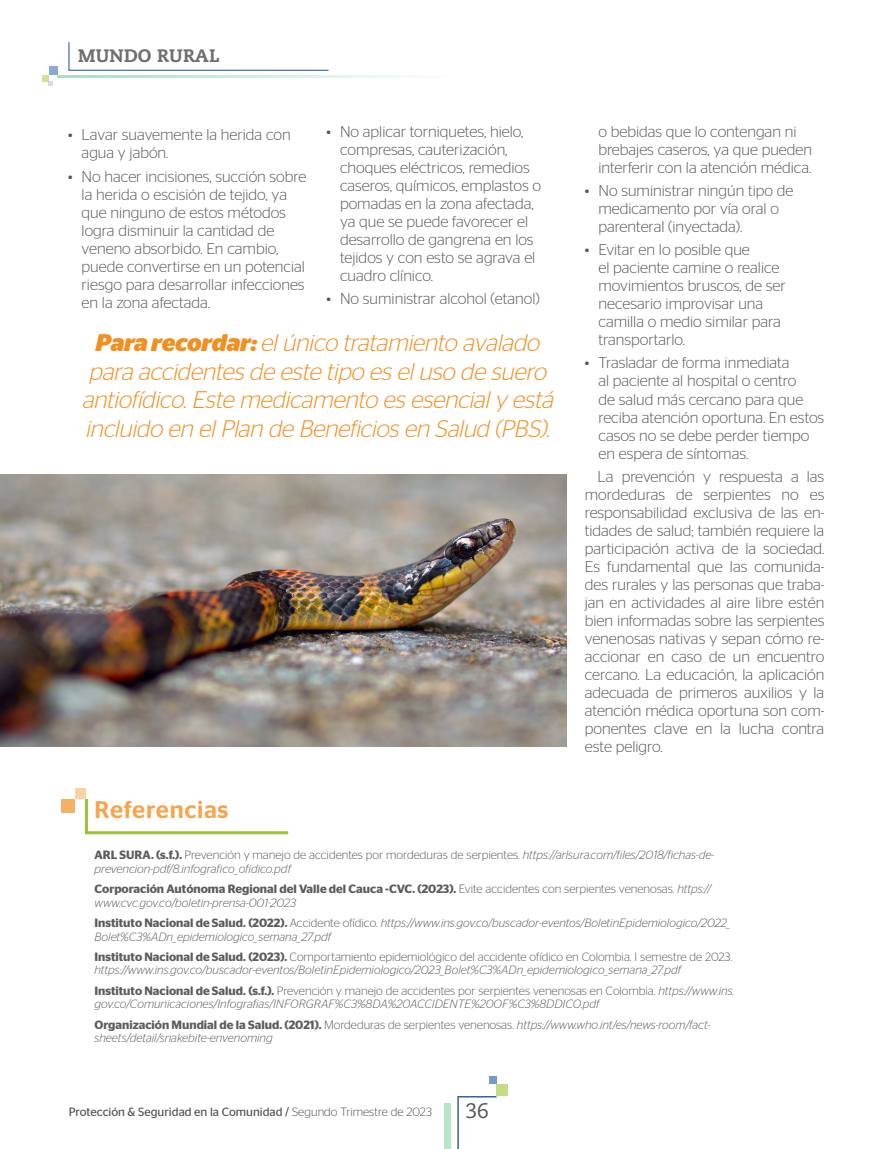
<style>
.page{position:relative;width:893px;height:1149px;background:#fff}
.page>*{position:absolute;margin:0;border:0;box-sizing:border-box;transform-origin:0 0}
.t1{font:italic 300 24px/28.5px "Stag Sans";color:#f28f21;text-align:center}
.t2{font:500 24px "Stag Sans";letter-spacing:.03em;color:#f5a54e}
.t3{font:21px "Caecilia LT Std";color:#575756}
.t4{font:800 18px "Caecilia LT Std";letter-spacing:.01em;color:#706f6f}
.t5{font:300 15.6px/18px "Stag Sans";color:#575756}
.t6{font:italic 300 12px/13.5px "Stag Sans";color:#5c5c5b}
.t7{font:600 12px/13.5px "Stag Sans";color:#5c5c5b}
.t8{font:12px "Stag Sans";color:#525251}
.s1{font-weight:700}
.s2{font-weight:600;font-style:normal}
.s3{font-style:normal}
.s4{font-weight:300}
.s5{font-weight:300;font-style:italic}
</style>
<div class="page">
<svg style="left:457px;top:1095px;width:41px;height:53px"></svg>
<div style="left:444px;top:1102px;width:7px;height:46px;background:#b9e3ca"></div>
<div style="left:496px;top:1083px;width:12px;height:12px;background:#c4dc84"></div>
<div style="left:489px;top:1076px;width:7px;height:7px;background:#739cc3"></div>
<hr style="left:57px;top:75px;width:397px;height:2px;background:#4db978">
<div style="left:49px;top:67px;width:8px;height:8px;background:#88abcc"></div>
<svg style="left:43px;top:75px;width:10px;height:10px"></svg>
<svg style="left:68px;top:42px;width:261px;height:29px"></svg>
<svg style="left:83px;top:798px;width:206px;height:37px"></svg>
<div style="left:61px;top:798px;width:14px;height:14px;background:#f6b064"></div>
<div style="left:75px;top:788px;width:11px;height:10px;background:#fad2a6"></div>
<img style="left:0;top:474px;width:567px;height:272px">
<p class="t4" style="left:78px;top:44px;width:143px">MUNDO RURAL</p>
<p class="t5" style="left:82px;top:126px;width:211px;text-indent:-14px">• Lavar suavemente la herida con agua y jabón.</p>
<p class="t5" style="left:82px;top:167px;width:226px;text-indent:-14px">• No hacer incisiones, succión sobre la herida o escisión de tejido, ya que ninguno de estos métodos logra disminuir la cantidad de veneno absorbido. En cambio, puede convertirse en un potencial riesgo para desarrollar infecciones en la zona afectada.</p>
<p class="t5" style="left:340px;top:122px;width:203px;text-indent:-14px">• No aplicar torniquetes, hielo, compresas, cauterización, choques eléctricos, remedios caseros, químicos, emplastos o pomadas en la zona afectada, ya que se puede favorecer el desarrollo de gangrena en los tejidos y con esto se agrava el cuadro clínico.</p>
<p class="t5" style="left:326px;top:289px;width:215px">• No suministrar alcohol (etanol)</p>
<h1 class="t1" style="left:82px;top:328px;width:478px"><span class="s1">Para re cordar:</span> elúnico tratamiento avalado para accidentesde este tipo eseluso de suero antiofídico.Este medicamento esesencialy está incluido en elPlan de Beneficiosen Salud (PBS).</h1>
<p class="t5" style="left:598px;top:122px;width:215px">o bebidas que lo contengan ni brebajes caseros, ya que pueden interferir con la atención médica.</p>
<p class="t5" style="left:598px;top:181px;width:196px;text-indent:-14px">• No suministrar ningún tipo de medicamento por vía oral o parenteral (inyectada).</p>
<p class="t5" style="left:598px;top:240px;width:189px;text-indent:-14px">• Evitar en lo posible que<br>el paciente camine o realice movimientos bruscos, de ser necesario improvisar una camilla o medio similar para transportarlo.</p>
<p class="t5" style="left:598px;top:354px;width:227px;text-indent:-14px">• Trasladar de forma inmediata<br>al paciente al hospital o centro<br>de salud más cercano para que reciba atención oportuna. En estos casos no se debe perder tiempo en espera de síntomas.</p>
<p class="t5" style="left:585px;top:467px;width:241px;text-align:justify;text-indent:13px">La prevención y respuesta a las mordeduras de serpientes no es responsabilidad exclusiva de las en&shy;tidades de salud; también requiere la participación activa de la sociedad.<br>Es fundamental que las comunida&shy;des rurales y las personas que traba&shy;jan en actividades al aire libre estén bien informadas sobre las serpientes venenosas nativas y sepan cómo re&shy;accionar en caso de un encuentro cercano. La educación, la aplicación adecuada de primeros auxilios y la atención médica oportuna son com&shy;ponentes clave en la lucha contra este peligro.</p>
<h1 class="t2" style="left:95px;top:795px;width:136px">Referencias</h1>
<p class="t6" style="left:95px;top:848px;width:621px"><span class="s2">ARL SURA. (s.f.).</span> <span class="s3">Prevención y manejo de accidentes por mordeduras de serpientes.</span> https://arlsura.com/files/2018/fichas-de&shy;prevencion-pdf/8.infografico_ofidico.pdf</p>
<p class="t7" style="left:95px;top:882px;width:618px">Corporación Autónoma Regional del Valle del Cauca -CVC. (2023). <span class="s4">Evite accidentes con serpientes venenosas.</span> <span class="s5">https:// www.cvc.gov.co/boletin-prensa-001-2023</span></p>
<p class="t6" style="left:95px;top:915px;width:638px"><span class="s2">Instituto Nacional de Salud. (2022).</span> <span class="s3">Accidente ofídico.</span> https://www.ins.gov.co/buscador-eventos/BoletinEpidemiologico/2022_<br>Bolet%C3%ADn_epidemiologico_semana_27.pdf</p>
<p class="t6" style="left:95px;top:949px;width:639px"><span class="s2">Instituto Nacional de Salud. (2023).</span> <span class="s3">Comportamiento epidemiológico del accidente ofídico en Colombia. I semestre de 2023. </span>https://www.ins.gov.co/buscador-eventos/BoletinEpidemiologico/2023_Bolet%C3%ADn_epidemiologico_semana_27.pdf</p>
<p class="t6" style="left:95px;top:983px;width:641px"><span class="s2">Instituto Nacional de Salud. (s.f.).</span> <span class="s3">Prevención y manejo de accidentes por serpientes venenosas en Colombia.</span> https://www.ins. gov.co/Comunicaciones/Infografias/INFORGRAF%C3%8DA%20ACCIDENTE%20OF%C3%8DDICO.pdf</p>
<p class="t6" style="left:95px;top:1017px;width:617px"><span class="s2">Organización Mundial de la Salud. (2021).</span> <span class="s3">Mordeduras de serpientes venenosas.</span> https://www.who.int/es/news-room/fact&shy;sheets/detail/snakebite-envenoming</p>
<p class="t8" style="left:69px;top:1104px;width:365px">Protección &amp; Seguridad en la Comunidad / <span class="s4">Segundo Trimestre de 2023</span></p>
<h2 class="t3" style="left:466px;top:1098px;width:25px">36</h2>
</div>
